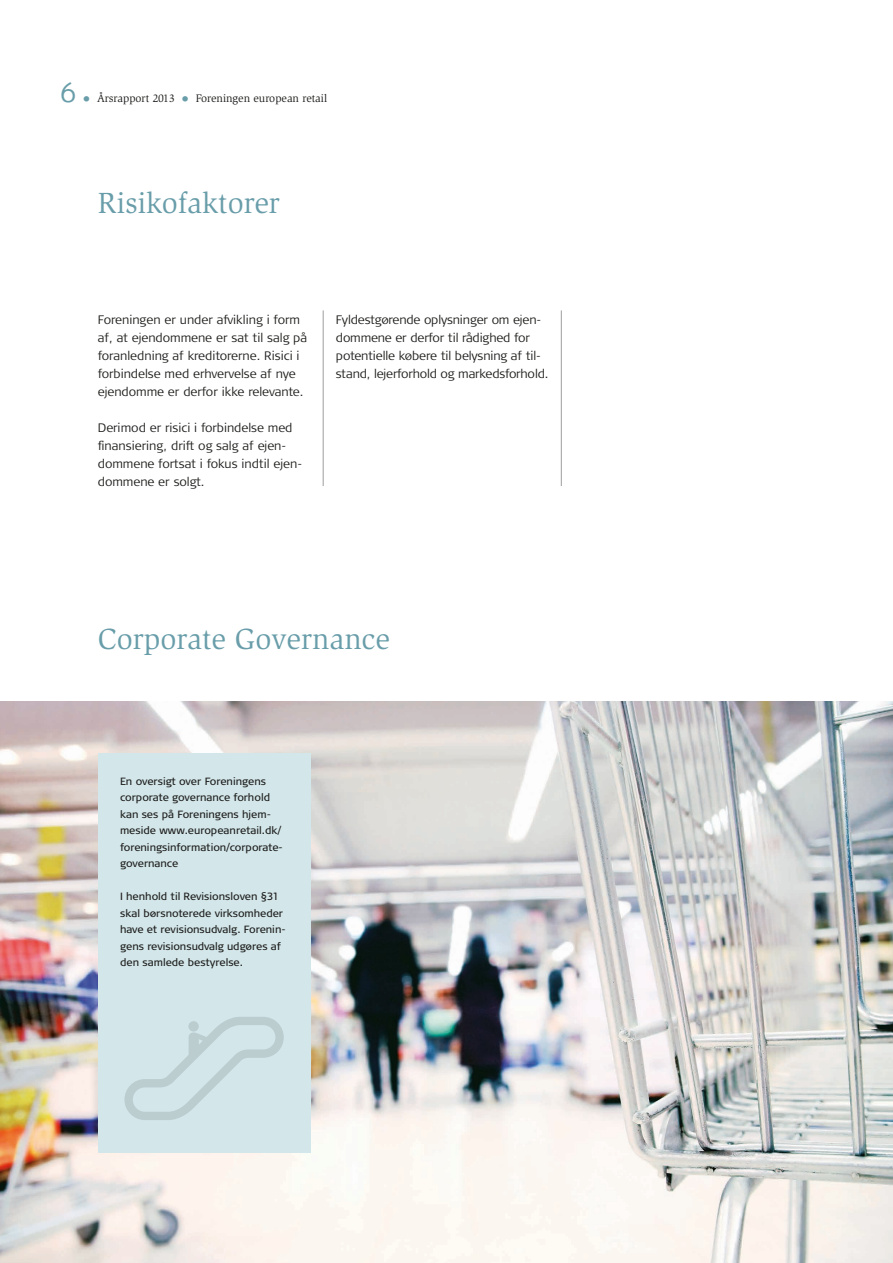
<style>
.page{position:relative;width:893px;height:1263px;background:#fff}
.page>*{position:absolute;margin:0;border:0;box-sizing:border-box;transform-origin:0 0}
.t1{font:30px "Slimbach Std";color:#689da9}
.t2{font:300 12.3px/18px "Signa OT";letter-spacing:-.01em;color:#1d1d1b}
.t3{font:11.25px "Slimbach Std";color:#1d1d1b}
.t4{font:10.5px/16.5px "Signa OT";color:#1d1d1b}
.s1{font-family:"Signa OT";font-weight:300;font-size:27px;color:#689da9}
.s2{font-weight:900;font-size:15px;color:#689da9}
</style>
<div class="page">
<img style="left:0;top:702px;width:893px;height:561px">
<div style="left:98px;top:753px;width:212px;height:399px;background:#d3e6ea"></div>
<hr style="left:323px;top:310px;width:1px;height:176px;background:#9d9d9d">
<hr style="left:561px;top:310px;width:1px;height:176px;background:#9d9d9d">
<svg style="left:124px;top:1017px;width:160px;height:103px"></svg>
<div style="left:188px;top:1021px;width:11px;height:10px;background:#bccdd0;border-radius:50%"></div>
<p class="t3" style="left:60px;top:92px;width:268px"><span class="s1">6</span> <span class="s2">•</span> Årsrapport 2013 <span class="s2">•</span> Foreningen european retail</p>
<h1 class="t1" style="left:98px;top:186px;width:184px">Risikofaktorer</h1>
<p class="t2" style="left:98px;top:311px;width:211px">Foreningen er under afvikling i form af, at ejendommene er sat til salg på foranledning af kreditorerne. Risici i forbindelse med erhvervelse af nye ejendomme er derfor ikke relevante.</p>
<p class="t2" style="left:98px;top:419px;width:206px">Derimod er risici i forbindelse med finansiering, drift og salg af ejen&shy;dommene fortsat i fokus indtil ejen&shy;dommene er solgt.</p>
<p class="t2" style="left:336px;top:311px;width:214px">Fyldestgørende oplysninger om ejen&shy;dommene er derfor til rådighed for potentielle købere til belysning af til&shy;stand, lejerforhold og markedsforhold.</p>
<h1 class="t1" style="left:98px;top:622px;width:294px">Corporate Governance</h1>
<p class="t4" style="left:120px;top:773px;width:164px">En oversigt over Foreningens corporate governance forhold kan ses på Foreningens hjem&shy;meside www.europeanretail.dk/ foreningsinformation/corporate&shy;governance</p>
<p class="t4" style="left:120px;top:888px;width:167px">I henhold til Revisionsloven §31 skal børsnoterede virksomheder have et revisionsudvalg. Forenin&shy;gens revisionsudvalg udgøres af den samlede bestyrelse.</p>
</div>
